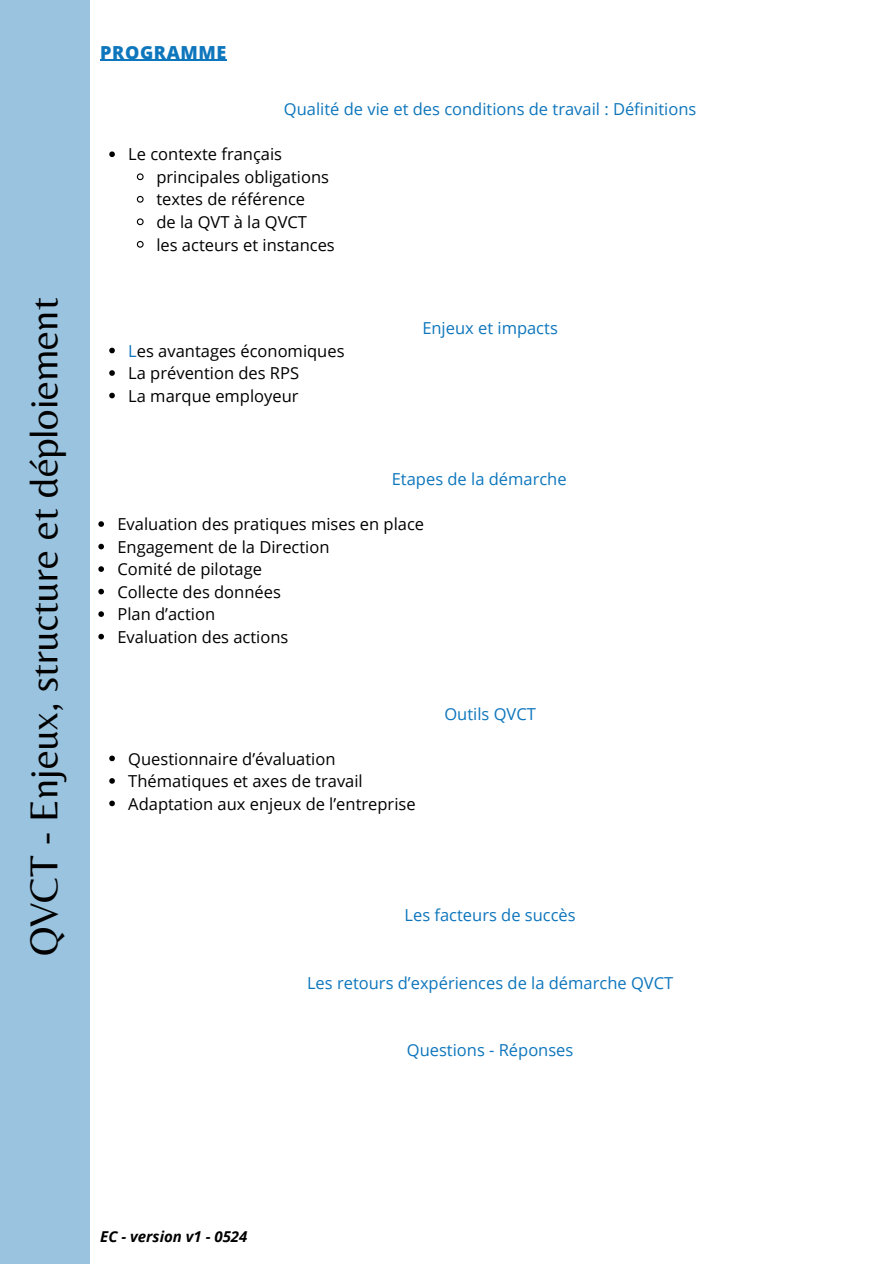
<style>
.page{position:relative;width:894px;height:1264px;background:#fff}
.page>*{position:absolute;margin:0;border:0;box-sizing:border-box;transform-origin:0 0}
.t1{font:40.5px "Belleza";color:#000}
.t2{font:800 18px "Open Sans";letter-spacing:.035em;color:#0e76bc}
.t3{font:16.5px "Open Sans";color:#000}
.t4{font:16.5px "Open Sans";color:#0e76bc}
.t5{font:italic 700 15px "Open Sans";color:#000}
.s1{color:#0e76bc}
</style>
<div class="page">
<hr style="left:100px;top:60px;width:127px;height:1px;background:#0e76bc">
<svg style="left:109px;top:151px;width:6px;height:6px"></svg>
<svg style="left:136px;top:173px;width:8px;height:8px"></svg>
<svg style="left:136px;top:195px;width:8px;height:8px"></svg>
<svg style="left:136px;top:218px;width:8px;height:8px"></svg>
<svg style="left:136px;top:241px;width:8px;height:7px"></svg>
<svg style="left:109px;top:348px;width:6px;height:5px"></svg>
<svg style="left:109px;top:370px;width:6px;height:6px"></svg>
<svg style="left:109px;top:393px;width:6px;height:5px"></svg>
<svg style="left:98px;top:521px;width:6px;height:6px"></svg>
<svg style="left:98px;top:543px;width:6px;height:6px"></svg>
<svg style="left:98px;top:566px;width:6px;height:6px"></svg>
<svg style="left:98px;top:588px;width:6px;height:6px"></svg>
<svg style="left:98px;top:611px;width:6px;height:6px"></svg>
<svg style="left:98px;top:633px;width:6px;height:6px"></svg>
<div style="left:0;top:0;width:89px;height:1263px;background:#9ac3df"></div>
<svg style="left:109px;top:755px;width:6px;height:6px"></svg>
<svg style="left:109px;top:778px;width:6px;height:5px"></svg>
<svg style="left:109px;top:800px;width:6px;height:6px"></svg>
<h3 class="t1" style="left:20px;top:956px;width:661px;rotate:-90deg">QVCT - Enjeux, structure et déploiement</h3>
<h1 class="t2" style="left:100px;top:40px;width:128px">PROGRAMME</h1>
<h2 class="t4" style="left:284px;top:98px;width:414px">Qualité de vie et des conditions de travail : Définitions</h2>
<h3 class="t3" style="left:128px;top:143px;width:155px">Le contexte français</h3>
<p class="t3" style="left:156px;top:165px;width:174px">principales obligations</p>
<p class="t3" style="left:156px;top:188px;width:150px">textes de référence</p>
<p class="t3" style="left:156px;top:210px;width:152px">de la QVT à la QVCT</p>
<p class="t3" style="left:156px;top:233px;width:180px">les acteurs et instances</p>
<h3 class="t3" style="left:128px;top:339px;width:218px"><span class="s1">L</span>es avantages économiques</h3>
<p class="t3" style="left:128px;top:361px;width:172px">La prévention des RPS</p>
<p class="t3" style="left:128px;top:384px;width:172px">La marque employeur</p>
<p class="t4" style="left:422px;top:316px;width:137px">Enjeux et impacts</p>
<p class="t4" style="left:391px;top:467px;width:176px">Etapes de la démarche</p>
<h3 class="t3" style="left:117px;top:512px;width:308px">Evaluation des pratiques mises en place</h3>
<p class="t3" style="left:117px;top:535px;width:213px">Engagement de la Direction</p>
<p class="t3" style="left:117px;top:557px;width:146px">Comité de pilotage</p>
<p class="t3" style="left:117px;top:580px;width:165px">Collecte des données</p>
<p class="t3" style="left:117px;top:602px;width:99px">Plan d’action</p>
<p class="t3" style="left:117px;top:625px;width:172px">Evaluation des actions</p>
<p class="t3" style="left:128px;top:747px;width:208px">Questionnaire d’évaluation</p>
<p class="t3" style="left:128px;top:769px;width:236px">Thématiques et axes de travail</p>
<h3 class="t3" style="left:128px;top:792px;width:289px">Adaptation aux enjeux de l’entreprise</h3>
<p class="t4" style="left:444px;top:702px;width:93px">Outils QVCT</p>
<h3 class="t4" style="left:404px;top:903px;width:173px">Les facteurs de succès</h3>
<h3 class="t4" style="left:307px;top:971px;width:367px">Les retours d’expériences de la démarche QVCT</h3>
<p class="t4" style="left:406px;top:1038px;width:168px">Questions - Réponses</p>
<p class="t5" style="left:100px;top:1225px;width:149px">EC - version v1 - 0524</p>
</div>
